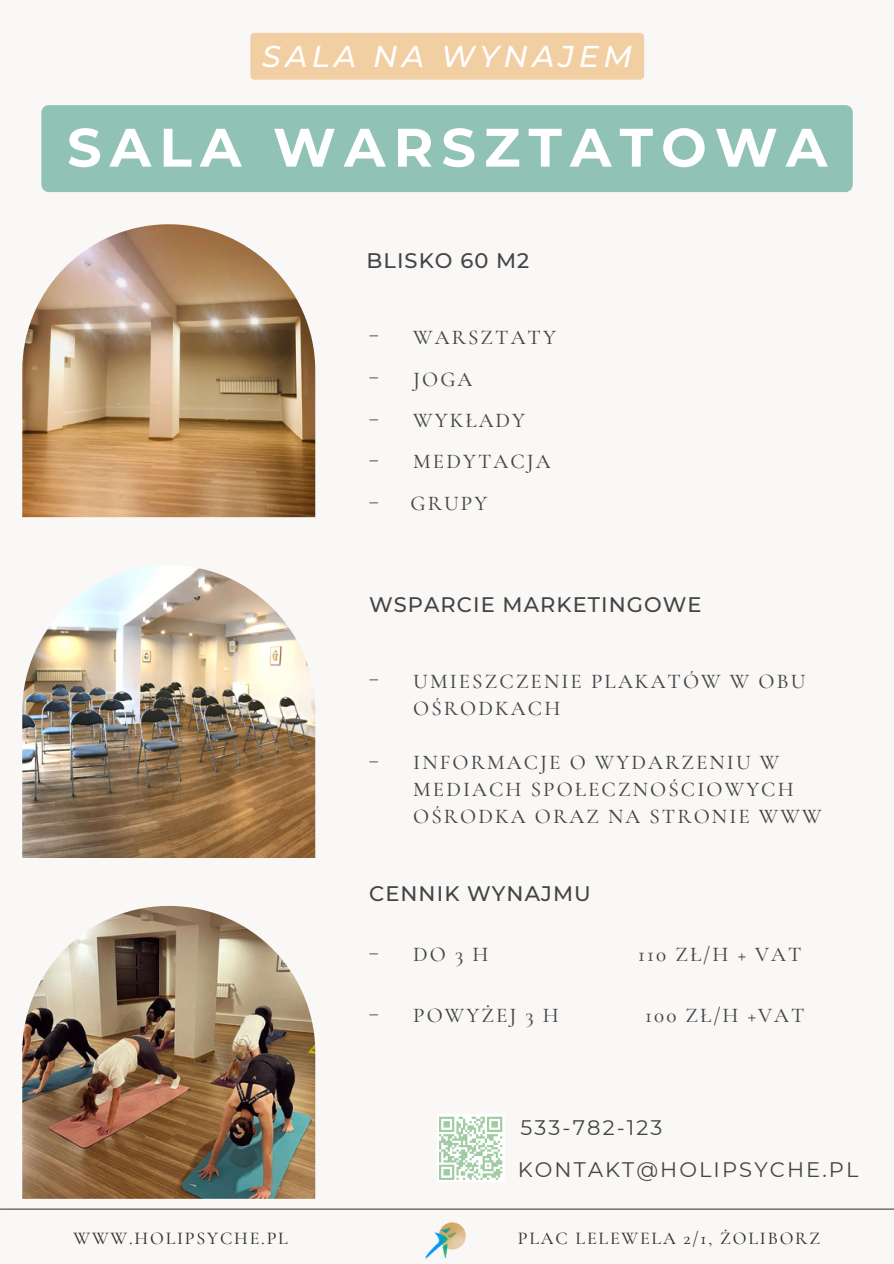
<style>
.page{position:relative;width:894px;height:1264px;background:#fff}
.page>*{position:absolute;margin:0;border:0;box-sizing:border-box;transform-origin:0 0}
.t1{font:700 54px "Montserrat";letter-spacing:.15em;color:#fff}
.t2{font:italic 500 30px "Montserrat";letter-spacing:.15em;color:#fff}
.t3{font:500 21px/27px "Cormorant Garamond";letter-spacing:.1em;color:#444}
.t4{font:500 21px "Montserrat";letter-spacing:.05em;color:#444}
.t5{font:21px/41.8px "Montserrat";letter-spacing:.1em;color:#444}
.t6{font:21px "Catchy Mager";color:#444}
.t7{font:500 18px "Cormorant Garamond";letter-spacing:.1em;color:#303030}
.s1{font-family:"Catchy Mager";font-weight:400}
</style>
<div class="page">
<div style="left:0;top:0;width:893px;height:1263px;background:#faf8f6"></div>
<hr style="left:0;top:1208px;width:893px;height:1px;background:#444">
<img style="left:22px;top:224px;width:293px;height:293px">
<img style="left:22px;top:567px;width:293px;height:291px">
<img style="left:22px;top:905px;width:293px;height:293px">
<img style="left:425px;top:1222px;width:41px;height:37px">
<div style="left:436px;top:1114px;width:68px;height:68px;background:#fff"></div>
<svg style="left:439px;top:1116px;width:64px;height:64px"></svg>
<div style="left:41px;top:105px;width:811px;height:87px;background:#90c3b6"></div>
<div style="left:250px;top:33px;width:394px;height:47px;background:#f2cfa3"></div>
<h2 class="t2" style="left:262px;top:38px;width:371px">SALA NA WYNAJEM</h2>
<h1 class="t1" style="left:67px;top:114px;width:761px">SALA WARSZTATOWA</h1>
<p class="t4" style="left:366px;top:248px;width:164px">BLISKO 60 M2</p>
<p class="t6" style="left:369px;top:325px;width:11px">-</p>
<p class="t6" style="left:369px;top:366px;width:11px">-</p>
<p class="t6" style="left:369px;top:408px;width:11px">-</p>
<p class="t6" style="left:369px;top:449px;width:11px">-</p>
<p class="t3" style="left:413px;top:323px;width:144px">WARSZTATY</p>
<p class="t3" style="left:413px;top:365px;width:61px">JOGA</p>
<p class="t3" style="left:413px;top:406px;width:113px">WYKŁADY</p>
<p class="t3" style="left:413px;top:448px;width:139px">MEDYTACJA</p>
<p class="t3" style="left:369px;top:489px;width:120px"><span class="s1">-</span> GRUPY</p>
<p class="t4" style="left:369px;top:592px;width:334px">WSPARCIE MARKETINGOWE</p>
<p class="t6" style="left:369px;top:668px;width:11px">-</p>
<p class="t6" style="left:369px;top:750px;width:11px">-</p>
<p class="t3" style="left:413px;top:667px;width:393px">UMIESZCZENIE PLAKATÓW W OBU<br>OŚRODKACH</p>
<p class="t3" style="left:413px;top:749px;width:410px">INFORMACJE O WYDARZENIU W<br>MEDIACH SPOŁECZNOŚCIOWYCH<br>OŚRODKA ORAZ NA STRONIE WWW</p>
<p class="t4" style="left:369px;top:881px;width:223px">CENNIK WYNAJMU</p>
<p class="t6" style="left:369px;top:942px;width:11px">-</p>
<p class="t6" style="left:369px;top:1003px;width:11px">-</p>
<p class="t3" style="left:413px;top:941px;width:77px">DO3H</p>
<p class="t3" style="left:413px;top:1001px;width:147px">POWYŻEJ 3 H</p>
<p class="t3" style="left:638px;top:941px;width:165px">110 ZŁ/H + VAT</p>
<p class="t3" style="left:645px;top:1001px;width:161px">100 ZŁ/H +VAT</p>
<p class="t5" style="left:517px;top:1106px;width:342px">533-782-123<br>KONTAKT@HOLIPSYCHE.PL</p>
<p class="t7" style="left:74px;top:1226px;width:216px">WWW.HOLIPSYCHE.PL</p>
<p class="t7" style="left:517px;top:1226px;width:303px">PLAC LELEWELA 2/1, ŻOLIBORZ</p>
</div>
